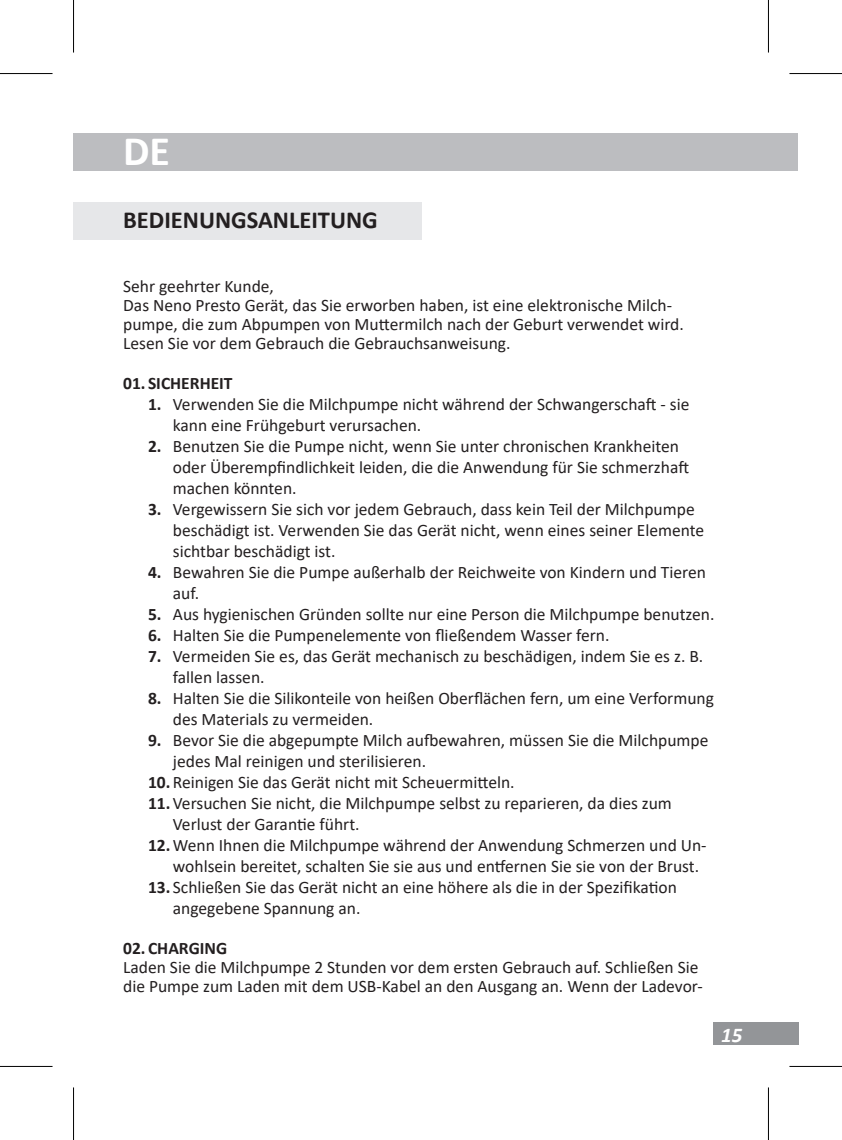
<style>
.page{position:relative;width:842px;height:1140px;background:#fff}
.page>*{position:absolute;margin:0;border:0;box-sizing:border-box;transform-origin:0 0}
.t1{font:700 42px "Calibri";color:#fff}
.JĘZYK_do_spisu_treści{font:700 24.5px "Calibri";color:#231f20}
.t2{font:italic 700 21px "Calibri";color:#fff}
.t3{font:17.5px/21px "Calibri";color:#231f20}
.t4{font:700 17.5px "Calibri";color:#231f20}
.s1{font-weight:700}
</style>
<div class="page">
<div style="left:712px;top:1021px;width:86px;height:23px;background:#939598"></div>
<div style="left:74px;top:202px;width:348px;height:38px;background:#e6e7e9"></div>
<div style="left:74px;top:133px;width:724px;height:38px;background:#bcbdc0"></div>
<div style="left:0;top:71px;width:52px;height:5px;background:#f8f8f8"></div>
<div style="left:789px;top:71px;width:52px;height:5px;background:#f8f8f8"></div>
<svg style="left:0;top:1066px;width:52px;height:1px"></svg>
<svg style="left:789px;top:1066px;width:52px;height:1px"></svg>
<hr style="left:0;top:73px;width:52px;height:1px;background:#000">
<hr style="left:789px;top:73px;width:52px;height:1px;background:#000">
<hr style="left:0;top:1065px;width:52px;height:1px;background:#000">
<hr style="left:789px;top:1065px;width:52px;height:1px;background:#000">
<hr style="left:73px;top:0;width:1px;height:53px;background:#000">
<hr style="left:73px;top:1087px;width:1px;height:52px;background:#000">
<hr style="left:767px;top:0;width:2px;height:53px;background:#000">
<hr style="left:767px;top:1087px;width:2px;height:52px;background:#000">
<p class="t1" style="left:123px;top:121px;width:48px">DE</p>
<p class="JĘZYK_do_spisu_treści" style="left:123px;top:202px;width:256px">BEDIENUNGSANLEITUNG</p>
<p class="t3" style="left:123px;top:275px;width:152px">Sehr geehrter Kunde,</p>
<p class="t3" style="left:123px;top:295px;width:562px;line-height:18.9px">Das Neno Presto Gerät, das Sie erworben haben, ist eine elektronische Milch&shy;pumpe, die zum Abpumpen von Muttermilch nach der Geburt verwendet wird.<br>Lesen Sie vor dem Gebrauch die Gebrauchsanweisung.</p>
<p class="t4" style="left:123px;top:370px;width:111px">01. SICHERHEIT</p>
<p class="t3" style="left:173px;top:393px;width:518px;text-indent:-25px"><span class="s1">1.</span> Verwenden Sie die Milchpumpe nicht während der Schwangerschaft - sie kann eine Frühgeburt verursachen.</p>
<p class="t3" style="left:173px;top:435px;width:517px;text-indent:-25px"><span class="s1">2.</span> Benutzen Sie die Pumpe nicht, wenn Sie unter chronischen Krankheiten oder Überempfindlichkeit leiden, die die Anwendung für Sie schmerzhaft machen könnten.</p>
<p class="t3" style="left:173px;top:498px;width:533px;text-indent:-25px"><span class="s1">3.</span> Vergewissern Sie sich vor jedem Gebrauch, dass kein Teil der Milchpumpe beschädigt ist. Verwenden Sie das Gerät nicht, wenn eines seiner Elemente sichtbar beschädigt ist.</p>
<p class="t3" style="left:173px;top:561px;width:534px;text-indent:-25px"><span class="s1">4.</span> Bewahren Sie die Pumpe außerhalb der Reichweite von Kindern und Tieren auf.</p>
<p class="t3" style="left:148px;top:603px;width:568px"><span class="s1">5.</span> Aus hygienischen Gründen sollte nur eine Person die Milchpumpe benutzen.</p>
<p class="t3" style="left:148px;top:624px;width:463px"><span class="s1">6.</span> Halten Sie die Pumpenelemente von fließendem Wasser fern.</p>
<p class="t3" style="left:173px;top:645px;width:532px;text-indent:-25px"><span class="s1">7.</span> Vermeiden Sie es, das Gerät mechanisch zu beschädigen, indem Sie es z. B. fallen lassen.</p>
<p class="t3" style="left:173px;top:687px;width:542px;text-indent:-25px"><span class="s1">8.</span> Halten Sie die Silikonteile von heißen Oberflächen fern, um eine Verformung des Materials zu vermeiden.</p>
<p class="t3" style="left:173px;top:729px;width:537px;text-indent:-25px"><span class="s1">9.</span> Bevor Sie die abgepumpte Milch aufbewahren, müssen Sie die Milchpumpe jedes Mal reinigen und sterilisieren.</p>
<p class="t3" style="left:148px;top:771px;width:368px"><span class="s1">10.</span> Reinigen Sie das Gerät nicht mit Scheuermitteln.</p>
<p class="t3" style="left:173px;top:792px;width:500px;text-indent:-25px"><span class="s1">11.</span>Versuchen Sie nicht, die Milchpumpe selbst zu reparieren, da dies zum<br>Verlust der Garantie führt.</p>
<p class="t3" style="left:173px;top:834px;width:535px;text-indent:-25px"><span class="s1">12.</span>Wenn Ihnen die Milchpumpe während der Anwendung Schmerzen und Un&shy;wohlsein bereitet, schalten Sie sie aus und entfernen Sie sie von der Brust.</p>
<p class="t3" style="left:173px;top:876px;width:505px;text-indent:-25px"><span class="s1">13.</span> Schließen Sie das Gerät nicht an eine höhere als die in der Spezifikation angegebene Spannung an.</p>
<p class="t4" style="left:123px;top:935px;width:105px">02. CHARGING</p>
<p class="t3" style="left:123px;top:957px;width:581px;line-height:18.9px">Laden Sie die Milchpumpe 2 Stunden vor dem ersten Gebrauch auf. Schließen Sie die Pumpe zum Laden mit dem USB-Kabel an den Ausgang an. Wenn der Ladevor-</p>
<p class="t2" style="left:721px;top:1019px;width:23px">15</p>
</div>
